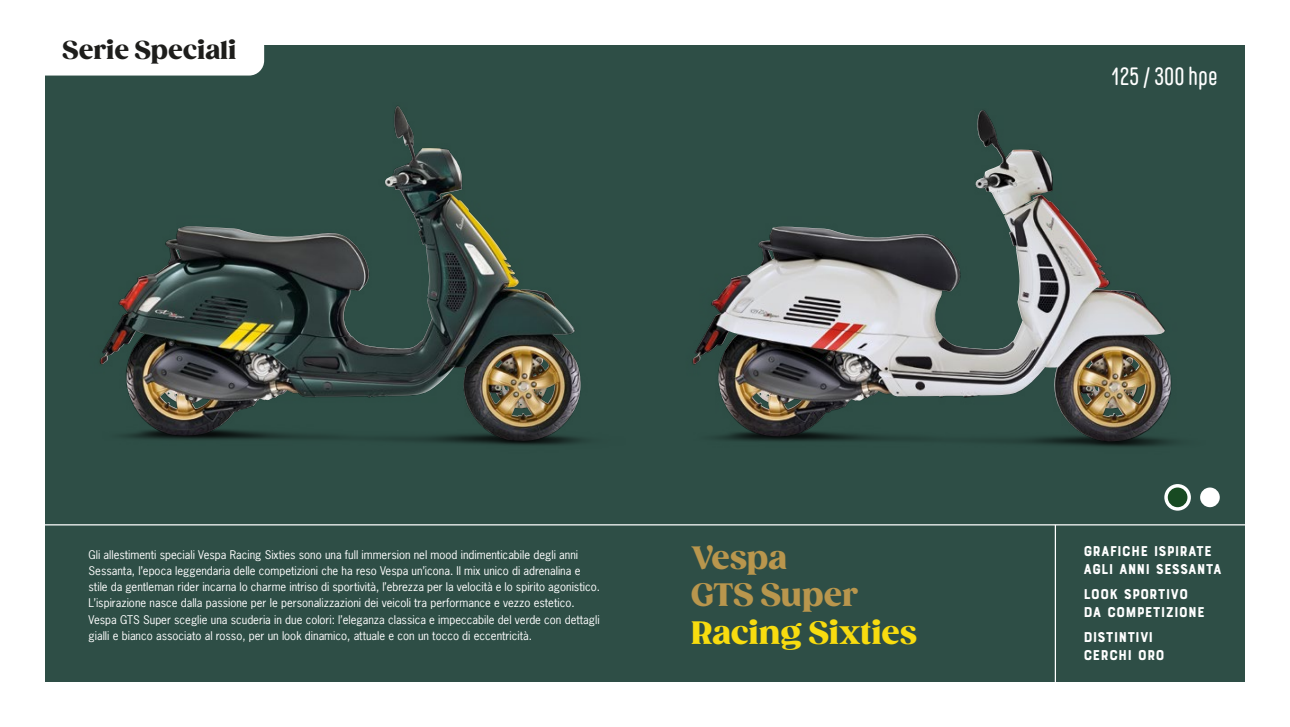
<style>
.page{position:relative;width:1290px;height:727px;background:#fff}
.page>*{position:absolute;margin:0;border:0;box-sizing:border-box;transform-origin:0 0}
.t1{font:900 31.25px/37.5px "Gazpacho";letter-spacing:.005em;color:#b9964d}
.t2{font:900 31.25px "Gazpacho";color:#f8dc0f}
.t3{font:900 25px "Gazpacho";color:#1d1d1b}
.t4{font:25px "Carl Marx";color:#fff}
.t5{font:15px/18px "Bourton Base";color:#fff}
.t6{font:11.25px/16.2px "News Gothic Std";color:#fff}
</style>
<div class="page">
<div style="left:45px;top:45px;width:1200px;height:636px;background:#2e4e46"></div>
<div style="left:0;top:31px;width:264px;height:44px;background:#fff;border-radius:15px"></div>
<hr style="left:45px;top:524px;width:1200px;height:1px;background:#fff">
<hr style="left:1055px;top:524px;width:1px;height:157px;background:#fff">
<svg style="left:1164px;top:484px;width:27px;height:26px"></svg>
<div style="left:1200px;top:487px;width:20px;height:20px;background:#fff;border-radius:50%"></div>
<div style="left:1168px;top:487px;width:19px;height:20px;background:#184a22;border-radius:50%"></div>
<img style="left:99px;top:105px;width:485px;height:340px">
<img style="left:344px;top:106px;width:88px;height:243px">
<img style="left:692px;top:110px;width:494px;height:377px">
<img style="left:934px;top:111px;width:89px;height:238px">
<h2 class="t3" style="left:62px;top:35px;width:176px">Serie Speciali</h2>
<h2 class="t4" style="left:1111px;top:62px;width:108px">125 / 300 hpe</h2>
<h1 class="t1" style="left:691px;top:539px;width:169px">Vespa<br>GTS Super</h1>
<h1 class="t2" style="left:691px;top:613px;width:227px">Racing Sixties</h1>
<p class="t6" style="left:89px;top:546px;width:513px">Gli allestimenti speciali Vespa Racing Sixties sono una full immersion nel mood indimenticabile degli anni Sessanta, l’epoca leggendaria delle competizioni che ha reso Vespa un’icona. Il mix unico di adrenalina e stile da gentleman rider incarna lo charme intriso di sportività, l’ebrezza per la velocità e lo spirito agonistico.<br>L’ispirazione nasce dalla passione per le personalizzazioni dei veicoli tra performance e vezzo estetico.<br>Vespa GTS Super sceglie una scuderia in due colori: l’eleganza classica e impeccabile del verde con dettagli gialli e bianco associato al rosso, per un look dinamico, attuale e con un tocco di eccentricità.</p>
<h3 class="t5" style="left:1083px;top:541px;width:140px">GRAFICHE ISPIRATE<br>AGLI ANNI SESSANTA</h3>
<h3 class="t5" style="left:1083px;top:585px;width:123px">LOOK SPORTIVO<br>DA COMPETIZIONE</h3>
<h3 class="t5" style="left:1083px;top:628px;width:83px">DISTINTIVI<br>CERCHI ORO</h3>
</div>
